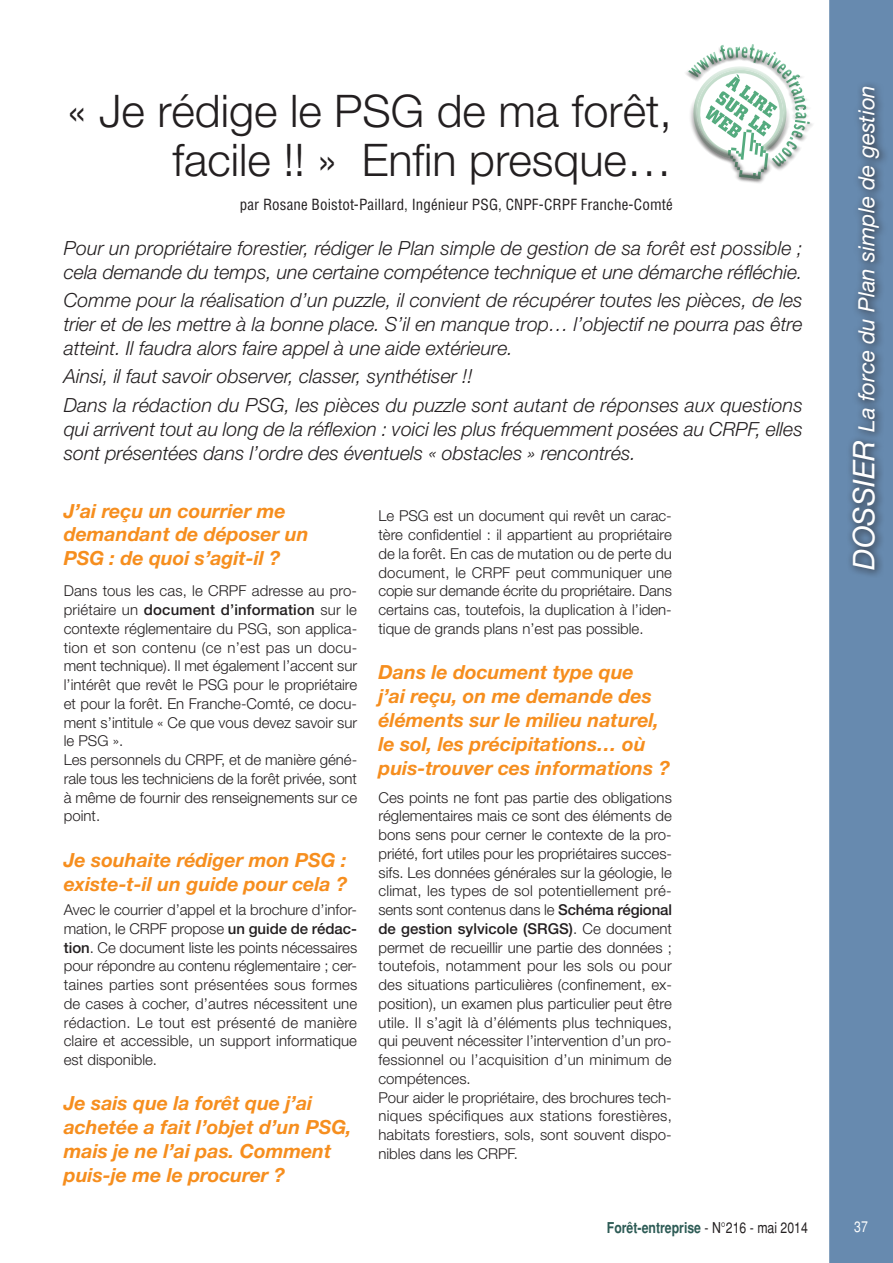
<style>
.page{position:relative;width:893px;height:1263px;background:#fff}
.page>*{position:absolute;margin:0;border:0;box-sizing:border-box;transform-origin:0 0}
.t1{font:300 45px/48px "Helvetica Neue";color:#231f20;text-align:right}
.t2{font:italic 22.5px "Helvetica Neue";color:#fff}
.t3{font:italic 300 19.5px/24px "Helvetica Neue";color:#231f20}
.t4{font:italic 700 19.5px/24px "Helvetica Neue";color:#f68e1e}
.t5{font:300 15px/18.8px "Helvetica Neue";color:#231f20}
.t6{font:condensed 15px "Helvetica";letter-spacing:.01em;color:#231f20}
.t7{font:700 condensed 15px "Helvetica";color:#2d5b55}
.t8{font:condensed 15px "Helvetica";color:#fff}
.s1{font-weight:500}
.s2{font-size:30px}
.s3{font-weight:400;color:#231f20}
</style>
<div class="page">
<div style="left:829px;top:0;width:64px;height:1263px;background:#678aaf"></div>
<svg style="left:846px;top:81px;width:43px;height:498px;background:#5d7a9a"></svg>
<svg style="left:686px;top:10px;width:182px;height:231px"></svg>
<h1 class="t1" style="left:67px;top:87px;width:606px">« Je rédige le PSG de ma forêt, facile !! » Enfin presque…</h1>
<p class="t6" style="left:240px;top:195px;width:435px">par Rosane Boistot-Paillard, Ingénieur PSG, CNPF-CRPF Franche-Comté</p>
<h3 class="t3" style="left:64px;top:236px;width:740px">Pour un propriétaire forestier, rédiger le Plan simple de gestion de sa forêt est possible ; cela demande du temps, une certaine compétence technique et une démarche réfléchie.</h3>
<h3 class="t3" style="left:64px;top:288px;width:740px;text-align:justify">Comme pour la réalisation d’un puzzle, il convient de récupérer toutes les pièces, de les trier et de les mettre à la bonne place. S’il en manque trop… l’objectif ne pourra pas être atteint. Il faudra alors faire appel à une aide extérieure.</h3>
<h3 class="t3" style="left:64px;top:362px;width:741px;line-height:28.2px">Ainsi, il faut savoir observer, classer, synthétiser !!<br>Dans la rédaction du PSG, les pièces du puzzle sont autant de réponses aux questions</h3>
<h3 class="t3" style="left:64px;top:416px;width:740px">qui arrivent tout au long de la réflexion : voici les plus fréquemment posées au CRPF, elles sont présentées dans l’ordre des éventuels « obstacles » rencontrés.</h3>
<h3 class="t4" style="left:64px;top:499px;width:246px;line-height:23.4px">J’ai reçu un courrier me demandant de déposer un<br>PSG : de quoi s’agit-il ?</h3>
<p class="t5" style="left:64px;top:581px;width:295px">Dans tous les cas, le CRPF adresse au pro&shy;priétaire un <span class="s1">document d’information</span> sur le contexte réglementaire du PSG, son applica&shy;tion et son contenu (ce n’est pas un docu&shy;ment technique). Il met également l’accent sur l’intérêt que revêt le PSG pour le propriétaire et pour la forêt. En Franche-Comté, ce docu&shy;ment s’intitule « Ce que vous devez savoir sur le PSG ».<br>Les personnels du CRPF, et de manière géné&shy;rale tous les techniciens de la forêt privée, sont à même de fournir des renseignements sur ce point.</p>
<h3 class="t4" style="left:64px;top:847px;width:285px">Je souhaite rédiger mon PSG : existe-t-il un guide pour cela ?</h3>
<p class="t5" style="left:64px;top:900px;width:295px;text-align:justify">Avec le courrier d’appel et la brochure d’infor&shy;mation, le CRPF propose <span class="s1">un guide de rédac&shy;tion</span>. Ce document liste les points nécessaires pour répondre au contenu réglementaire ; cer&shy;taines parties sont présentées sous formes de cases à cocher, d’autres nécessitent une rédaction. Le tout est présenté de manière claire et accessible, un support informatique est disponible.</p>
<h3 class="t4" style="left:64px;top:1091px;width:289px">Je sais que la forêt que j’ai achetée a fait l’objet d’un PSG, mais je ne l’ai pas. Comment puis-je me le procurer ?</h3>
<p class="t5" style="left:378px;top:506px;width:295px;text-align:justify">Le PSG est un document qui revêt un carac&shy;tère confidentiel : il appartient au propriétaire de la forêt. En cas de mutation ou de perte du document, le CRPF peut communiquer une copie sur demande écrite du propriétaire. Dans certains cas, toutefois, la duplication à l’iden&shy;tique de grands plans n’est pas possible.</p>
<h3 class="t4" style="left:378px;top:660px;width:293px">Dans le document type que<br>j’ai reçu, on me demande des éléments sur le milieu naturel, le sol, les précipitations… où puis-trouver ces informations ?</h3>
<p class="t5" style="left:378px;top:788px;width:295px">Ces points ne font pas partie des obligations réglementaires mais ce sont des éléments de bons sens pour cerner le contexte de la pro&shy;priété, fort utiles pour les propriétaires succes&shy;sifs. Les données générales sur la géologie, le climat, les types de sol potentiellement pré&shy;sents sont contenus dans le <span class="s1">Schéma régional de gestion sylvicole (SRGS)</span>. Ce document permet de recueillir une partie des données ; toutefois, notamment pour les sols ou pour des situations particulières (confinement, ex&shy;position), un examen plus particulier peut être utile. Il s’agit là d’éléments plus techniques, qui peuvent nécessiter l’intervention d’un pro&shy;fessionnel ou l’acquisition d’un minimum de compétences.<br>Pour aider le propriétaire, des brochures tech&shy;niques spécifiques aux stations forestières, habitats forestiers, sols, sont souvent dispo&shy;nibles dans les CRPF.</p>
<h2 class="t2" style="left:853px;top:570px;width:486px;rotate:-90deg"><span class="s2">DOSSIER</span> La force du Plan simple de gestion</h2>
<p class="t7" style="left:607px;top:1218px;width:203px">Forêt-entreprise <span class="s3">- N°216 - mai 2014</span></p>
<p class="t8" style="left:854px;top:1218px;width:15px">37</p>
</div>
